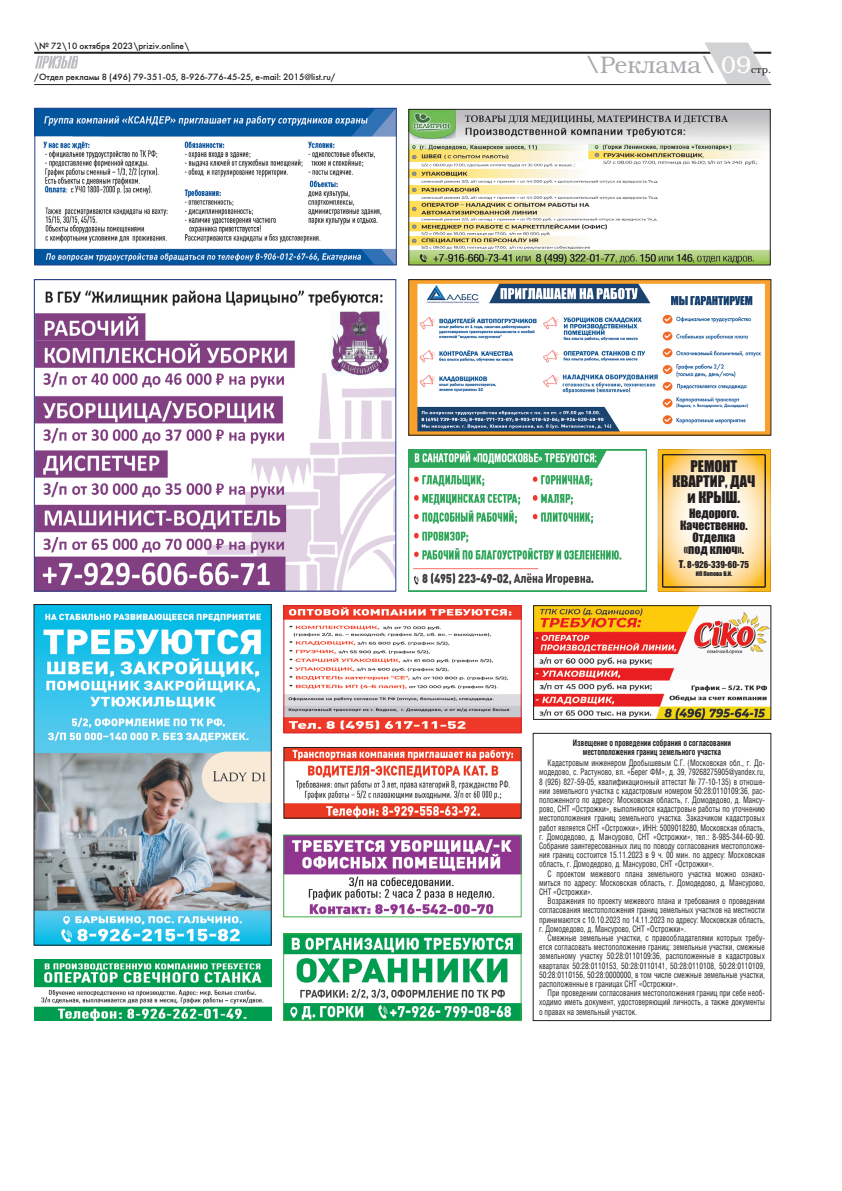
<style>
.page{position:relative;width:842px;height:1191px;background:#fff}
.page>*{position:absolute;margin:0;border:0;box-sizing:border-box;transform-origin:0 0}
.t1{font:24px "Bookman Light ITC";color:#a8a9ad}
.t2{font:14.9px/15.9px "Impact";color:#231f20;text-align:center}
.t3{font:11.9px/11.9px "Impact";color:#231f20;text-align:center}
.t4{font:10px "Bookman Light ITC";color:#231f20}
.t5{font:9.9px "Bastion Kontrast C";color:#231f20}
.t6{font:9px/9.2px "Helios Cond VM";color:#231f20;text-align:justify;scale:.85 1}
.t7{font:9px "Futura Futuris";color:#231f20}
.t8{font:700 9px/9.2px "Helios Cond VM";color:#231f20;text-align:center;scale:.85 1}
.t9{font:5.9px "Impact";color:#231f20}
.s1{color:#fff}
.s2{font-family:"Impact"}
</style>
<div class="page">
<hr style="left:34px;top:52px;width:737px;height:2px;background:#231f20">
<svg style="left:704px;top:43px;width:67px;height:41px"></svg>
<hr style="left:34px;top:84px;width:737px;height:1px;background:#231f20">
<img style="left:35px;top:55px;width:43px;height:13px">
<img style="left:411px;top:281px;width:358px;height:152px">
<div style="left:409px;top:279px;width:362px;height:156px;border:1px solid #231f20"></div>
<img style="left:658px;top:449px;width:112px;height:142px">
<div style="left:663px;top:455px;width:102px;height:132px;border:1px solid #231f20"></div>
<img style="left:36px;top:606px;width:233px;height:337px">
<div style="left:34px;top:604px;width:237px;height:341px;border:1px solid #231f20"></div>
<img style="left:285px;top:935px;width:234px;height:83px">
<div style="left:283px;top:933px;width:238px;height:87px;border:1px solid #40ae49"></div>
<img style="left:285px;top:836px;width:234px;height:79px">
<div style="left:283px;top:834px;width:238px;height:83px;border:1px solid #40ae49"></div>
<img style="left:409px;top:449px;width:237px;height:142px">
<img style="left:411px;top:111px;width:357px;height:152px">
<div style="left:409px;top:109px;width:361px;height:156px;border:1px solid #231f20"></div>
<img style="left:37px;top:110px;width:357px;height:153px">
<div style="left:35px;top:108px;width:361px;height:157px;border:1px solid #253f8e"></div>
<img style="left:36px;top:290px;width:358px;height:299px">
<div style="left:34px;top:279px;width:362px;height:312px;border:1px solid #253f8e"></div>
<img style="left:286px;top:607px;width:233px;height:124px">
<div style="left:284px;top:605px;width:237px;height:128px;border:1px solid #d1232a"></div>
<img style="left:535px;top:607px;width:234px;height:110px">
<div style="left:533px;top:605px;width:238px;height:114px;border:1px solid #231f20"></div>
<img style="left:286px;top:749px;width:233px;height:67px">
<div style="left:284px;top:747px;width:237px;height:71px;border:1px solid #231f20"></div>
<img style="left:34px;top:960px;width:238px;height:60px">
<p class="t7" style="left:34px;top:43px;width:157px">\№ 72\10 октября 2023\priziv.online\</p>
<p class="t7" style="left:34px;top:74px;width:303px">/Отдел рекламы 8 (496) 79-351-05, 8-926-776-45-25, e-mail: 2015@list.ru/</p>
<h1 class="t1" style="left:586px;top:55px;width:167px">\Реклама\ <span class="s1">09</span></h1>
<p class="t4" style="left:751px;top:65px;width:22px">стр.</p>
<h2 class="t2" style="left:672px;top:459px;width:84px">РЕМОНТ<br>КВАРТИР, ДАЧ и КРЫШ.</h2>
<h3 class="t3" style="left:680px;top:508px;width:69px">Недорого.<br>Качественно.<br>Отделка «под ключ».</h3>
<p class="t5" style="left:679px;top:560px;width:72px"><span class="s2">Т.</span> 8-926-339-60-75</p>
<p class="t9" style="left:696px;top:571px;width:38px">ИП Попова В.И.</p>
<p class="t8" style="left:573px;top:738px;width:188px">Извещение о проведении собрания о согласовании местоположения границ земельного участка</p>
<p class="t6" style="left:539px;top:759px;width:267px;text-indent:9px">Кадастровым инженером Дробышевым С.Г. (Московская обл., г. До&shy;модедово, с. Растуново, вл. «Берег ФМ», д. 39, 79268275905@yandex.ru, 8 (926) 827-59-05, квалификационный аттестат № 77-10-135) в отноше&shy;нии земельного участка с кадастровым номером 50:28:0110109:36, рас&shy;положенного по адресу: Московская область, г. Домодедово, д. Мансу&shy;рово, СНТ «Острожки», выполняются кадастровые работы по уточнению местоположения границ земельного участка. Заказчиком кадастровых работ является СНТ «Острожки», ИНН: 5009018280, Московская область, г. Домодедово, д. Мансурово, СНТ «Острожки», тел.: 8-985-344-60-90.<br>Собрание заинтересованных лиц по поводу согласования местоположе&shy;ния границ состоится 15.11.2023 в 9 ч. 00 мин. по адресу: Московская область, г. Домодедово, д. Мансурово, СНТ «Острожки».</p>
<p class="t6" style="left:539px;top:869px;width:267px;text-indent:9px">С проектом межевого плана земельного участка можно ознако&shy;миться по адресу: Московская область, г. Домодедово, д. Мансурово, СНТ «Острожки».</p>
<p class="t6" style="left:539px;top:897px;width:267px;text-indent:9px">Возражения по проекту межевого плана и требования о проведении согласования местоположения границ земельных участков на местности принимаются с 10.10.2023 по 14.11.2023 по адресу: Московская область, г. Домодедово, д. Мансурово, СНТ «Острожки».</p>
<p class="t6" style="left:539px;top:934px;width:267px;text-indent:9px">Смежные земельные участки, с правообладателями которых требу&shy;ется согласовать местоположение границ: земельные участки, смежные земельному участку 50:28:0110109:36, расположенные в кадастровых кварталах 50:28:0110153, 50:28:0110141, 50:28:0110108, 50:28:0110109, 50:28:0110156, 50:28:0000000, в том числе смежные земельные участки, расположенные в границах СНТ «Острожки».</p>
<p class="t6" style="left:539px;top:989px;width:267px;text-indent:9px">При проведении согласования местоположения границ при себе необ&shy;ходимо иметь документ, удостоверяющий личность, а также документы о правах на земельный участок.</p>
</div>
